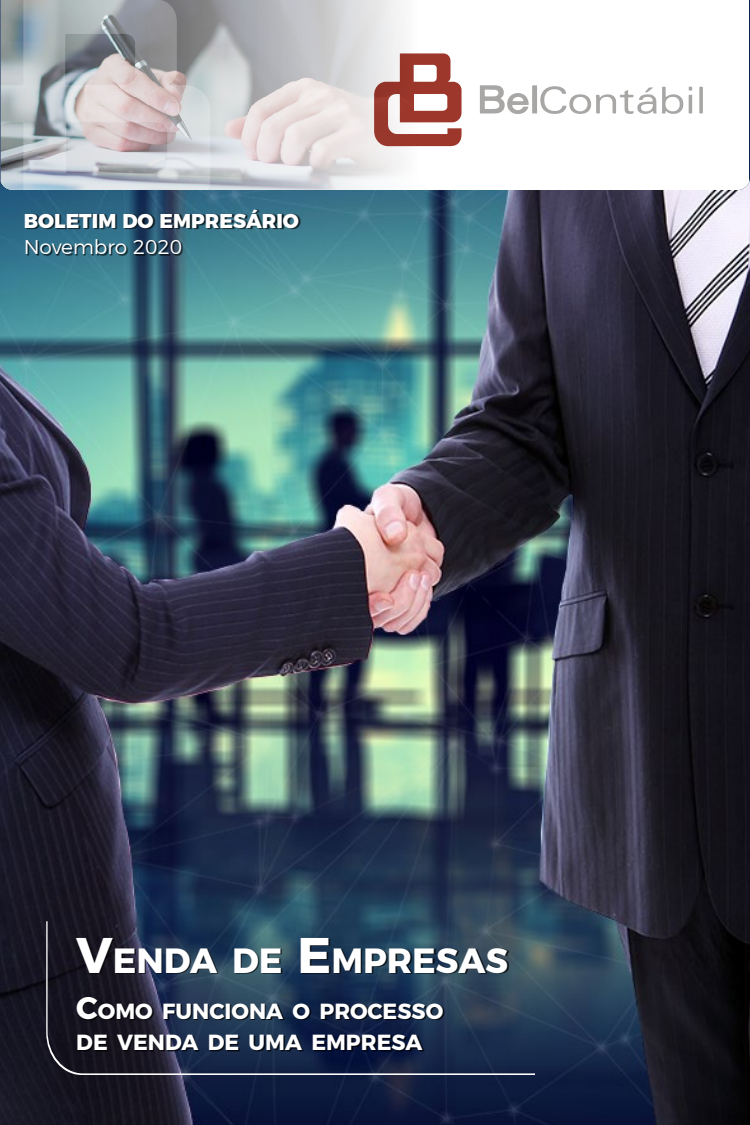
<style>
.page{position:relative;width:750px;height:1125px;background:#fff}
.page>*{position:absolute;margin:0;border:0;box-sizing:border-box;transform-origin:0 0}
.t1{font:700 35px "Montserrat";color:#fff}
.t2{font:700 21.88px/31.2px "Montserrat";color:#fff}
.t3{font:800 20px "Montserrat";color:#fff}
.t4{font:300 20px "Montserrat";color:#fff}
.s1{font-size:50px}
.s2{font-size:31.25px}
</style>
<div class="page">
<img style="left:0;top:190px;width:750px;height:935px">
<div style="left:26px;top:209px;width:274px;height:47px;background:#000;opacity:.75"></div>
<svg style="left:439px;top:53px;width:23px;height:93px"></svg>
<svg style="left:699px;top:87px;width:4px;height:26px"></svg>
<svg style="left:480px;top:85px;width:212px;height:29px"></svg>
<img style="left:210px;top:0;width:229px;height:190px">
<svg style="left:1px;top:0;width:209px;height:190px;background:#b1b3b7"></svg>
<svg style="left:46px;top:921px;width:489px;height:154px;background:#1f2e44"></svg>
<p class="t3" style="left:24px;top:204px;width:277px">BOLETIM DO EMPRESÁRIO</p>
<p class="t4" style="left:24px;top:235px;width:160px">Novembro 2020</p>
<h1 class="t1" style="left:76px;top:931px;width:433px"><span class="s1">V</span>ENDA DE <span class="s1">E</span> MPRESAS</h1>
<p class="t2" style="left:76px;top:994px;width:369px"><span class="s2">C</span>OMO FUNCIONA O PROCESSO<br>DE VENDA DE UMA EMPRESA</p>
</div>
